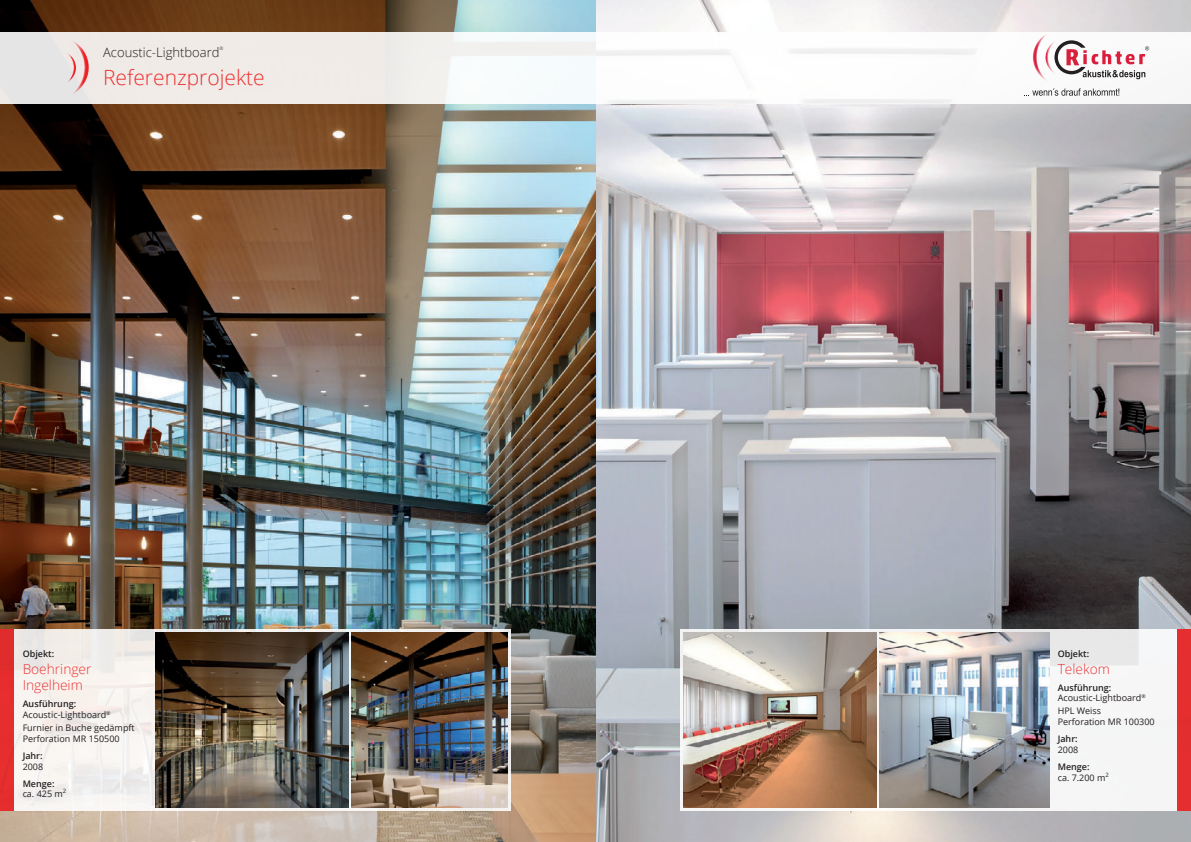
<style>
.page{position:relative;width:1191px;height:842px;background:#fff}
.page>*{position:absolute;margin:0;border:0;box-sizing:border-box;transform-origin:0 0}
.t1{font:300 21px "Open Sans";color:#ee3031}
.t2{font:300 13.7px/16.4px "Open Sans";color:#ee3031}
.t3{font:300 13px "Open Sans";color:#231f20}
.t4{font:9px/10.8px "Open Sans";color:#231f20}
.t5{font:600 9px "Open Sans";color:#231f20}
.t6{font:300 4.7px "Open Sans";color:#231f20}
.s1{font-weight:600}
</style>
<div class="page">
<img style="left:0;top:0;width:1191px;height:842px">
<div style="left:0;top:629px;width:510px;height:182px;background:linear-gradient(to bottom,#f2ede9,#f6f4f2)"></div>
<div style="left:0;top:629px;width:14px;height:182px;background:#e62d2e"></div>
<div style="left:680px;top:629px;width:511px;height:182px;background:linear-gradient(to right,#f5f5f6,#f3f3f3)"></div>
<div style="left:1176px;top:629px;width:15px;height:182px;background:#e42e2f"></div>
<img style="left:683px;top:632px;width:193px;height:176px">
<img style="left:879px;top:632px;width:170px;height:176px">
<img style="left:156px;top:632px;width:193px;height:176px">
<img style="left:351px;top:632px;width:156px;height:176px">
<div style="left:0;top:32px;width:1191px;height:71px;background:linear-gradient(to right,#ece9e6,#fff)"></div>
<svg style="left:67px;top:40px;width:22px;height:54px"></svg>
<svg style="left:1032px;top:33px;width:117px;height:48px"></svg>
<svg style="left:1024px;top:88px;width:95px;height:8px"></svg>
<h3 class="t3" style="left:103px;top:43px;width:118px">Acoustic-Lightboard</h3>
<p class="t6" style="left:220px;top:45px;width:5px">®</p>
<h1 class="t1" style="left:103px;top:63px;width:163px">Referenzprojekte</h1>
<p class="t5" style="left:23px;top:648px;width:33px">Objekt:</p>
<h2 class="t2" style="left:23px;top:660px;width:70px">Boehringer<br>Ingelheim</h2>
<p class="t4" style="left:23px;top:698px;width:89px"><span class="s1">Ausführung:<br></span>Acoustic-Lightboard<sup>®</sup></p>
<p class="t4" style="left:23px;top:722px;width:114px">Furnier in Buche gedämpft<br>Perforation MR 150500</p>
<p class="t5" style="left:23px;top:749px;width:21px">Jahr:</p>
<p class="t4" style="left:23px;top:761px;width:22px">2008</p>
<p class="t4" style="left:23px;top:778px;width:45px"><span class="s1">Menge: </span>ca. 425 m<sup>2</sup></p>
<p class="t5" style="left:1057px;top:648px;width:33px">Objekt:</p>
<h2 class="t2" style="left:1057px;top:660px;width:54px">Telekom</h2>
<p class="t4" style="left:1057px;top:682px;width:89px"><span class="s1">Ausführung:<br></span>Acoustic-Lightboard<sup>®</sup></p>
<p class="t4" style="left:1057px;top:705px;width:98px">HPL Weiss<br>Perforation MR 100300</p>
<p class="t5" style="left:1057px;top:733px;width:21px">Jahr:</p>
<p class="t4" style="left:1057px;top:744px;width:22px">2008</p>
<p class="t4" style="left:1057px;top:761px;width:53px"><span class="s1">Menge:<br></span>ca. 7.200 m<sup>2</sup></p>
</div>
